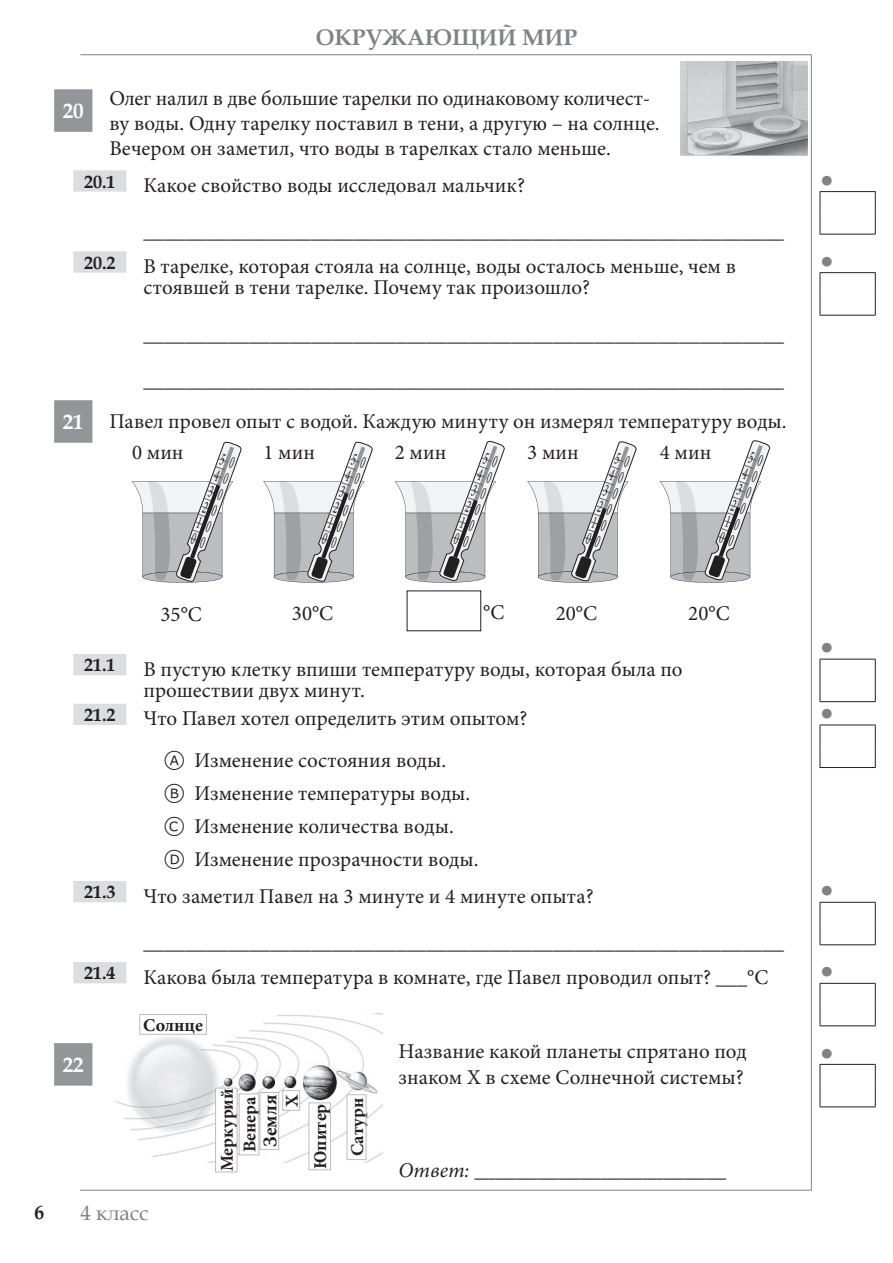
<style>
.page{position:relative;width:893px;height:1263px;background:#fff}
.page>*{position:absolute;margin:0;border:0;box-sizing:border-box;transform-origin:0 0}
.t1{font:700 22.5px "Book Antiqua";color:#808285}
.t2{font:22.5px "Arial";color:#808285}
.t3{font:21px/25.2px "Minion Pro";color:#231f20}
.t4{font:italic 21px "Minion Pro";color:#231f20}
.t5{font:21px "Book Antiqua";color:#808285}
.t6{font:700 21px "Book Antiqua";color:#fff}
.t7{font:700 19.5px "Minion Pro";color:#231f20}
.t8{font:700 19.5px "Book Antiqua";color:#231f20}
.t9{font:18px/17px "Minion Pro";color:#231f20;text-align:justify;scale:.5 1}
.t10{font:700 18px/22.6px "Minion Pro";color:#231f20}
.t11{font:700 18px "Book Antiqua";color:#231f20}
.s1{font-family:"Book Antiqua";font-weight:700;color:#fff}
.s2{font-family:"TIMSS options";font-size:24px}
</style>
<div class="page">
<hr style="left:80px;top:54px;width:731px;height:1px;background:#808285">
<hr style="left:811px;top:54px;width:1px;height:1136px;background:#808285">
<hr style="left:80px;top:1190px;width:731px;height:1px;background:#808285">
<img style="left:680px;top:62px;width:128px;height:94px">
<svg style="left:54px;top:89px;width:72px;height:997px"></svg>
<hr style="left:820px;top:191px;width:56px;height:1px;background:#231f20">
<svg style="left:820px;top:192px;width:1px;height:42px"></svg>
<svg style="left:875px;top:192px;width:1px;height:42px"></svg>
<hr style="left:820px;top:234px;width:56px;height:1px;background:#231f20">
<hr style="left:820px;top:272px;width:56px;height:1px;background:#231f20">
<svg style="left:820px;top:273px;width:1px;height:42px"></svg>
<svg style="left:875px;top:273px;width:1px;height:42px"></svg>
<hr style="left:820px;top:315px;width:56px;height:1px;background:#231f20">
<hr style="left:820px;top:725px;width:56px;height:1px;background:#231f20">
<svg style="left:820px;top:725px;width:1px;height:42px"></svg>
<svg style="left:875px;top:725px;width:1px;height:42px"></svg>
<hr style="left:820px;top:767px;width:56px;height:1px;background:#231f20">
<hr style="left:820px;top:902px;width:56px;height:1px;background:#231f20">
<svg style="left:820px;top:903px;width:1px;height:41px"></svg>
<svg style="left:875px;top:903px;width:1px;height:41px"></svg>
<hr style="left:820px;top:944px;width:56px;height:1px;background:#231f20">
<hr style="left:820px;top:983px;width:56px;height:1px;background:#231f20">
<svg style="left:820px;top:984px;width:1px;height:41px"></svg>
<svg style="left:875px;top:984px;width:1px;height:41px"></svg>
<hr style="left:820px;top:1025px;width:56px;height:1px;background:#231f20">
<hr style="left:820px;top:1064px;width:56px;height:1px;background:#231f20">
<svg style="left:820px;top:1065px;width:1px;height:41px"></svg>
<svg style="left:875px;top:1065px;width:1px;height:41px"></svg>
<hr style="left:820px;top:1106px;width:56px;height:1px;background:#231f20">
<svg style="left:132px;top:441px;width:110px;height:142px"></svg>
<svg style="left:263px;top:441px;width:110px;height:142px"></svg>
<svg style="left:395px;top:440px;width:110px;height:143px"></svg>
<svg style="left:527px;top:441px;width:110px;height:142px"></svg>
<svg style="left:660px;top:440px;width:111px;height:143px"></svg>
<hr style="left:820px;top:659px;width:56px;height:1px;background:#231f20">
<hr style="left:820px;top:659px;width:1px;height:42px;background:#231f20">
<hr style="left:875px;top:659px;width:1px;height:42px;background:#231f20">
<hr style="left:820px;top:701px;width:56px;height:1px;background:#231f20">
<img style="left:111px;top:1013px;width:272px;height:150px">
<div style="left:140px;top:1014px;width:66px;height:20px;background:#fff"></div>
<div style="left:140px;top:1014px;width:67px;height:20px;border:1px solid #bcbdc0"></div>
<div style="left:216px;top:1088px;width:21px;height:84px;background:#fff"></div>
<div style="left:215px;top:1088px;width:22px;height:84px;border:1px solid #bcbdc0"></div>
<div style="left:239px;top:1094px;width:20px;height:61px;background:#fff"></div>
<div style="left:239px;top:1094px;width:20px;height:61px;border:1px solid #bcbdc0"></div>
<div style="left:260px;top:1092px;width:19px;height:57px;background:#fff"></div>
<div style="left:260px;top:1092px;width:19px;height:57px;border:1px solid #bcbdc0"></div>
<div style="left:283px;top:1090px;width:17px;height:20px;background:#fff"></div>
<div style="left:283px;top:1090px;width:17px;height:20px;border:1px solid #bcbdc0"></div>
<div style="left:309px;top:1103px;width:21px;height:67px;background:#fff"></div>
<div style="left:309px;top:1103px;width:22px;height:67px;border:1px solid #bcbdc0"></div>
<div style="left:347px;top:1095px;width:19px;height:64px;background:#fff"></div>
<div style="left:347px;top:1094px;width:19px;height:66px;border:1px solid #bcbdc0"></div>
<p class="t1" style="left:316px;top:22px;width:263px">ОКРУЖАЮЩИЙ МИР</p>
<p class="t3" style="left:109px;top:85px;width:552px">Олег налил в две большие тарелки по одинаковому количест&shy;ву воды. Одну тарелку поставил в тени, а другую – на солнце.<br>Вечером он заметил, что воды в тарелках стало меньше.</p>
<p class="t11" style="left:84px;top:169px;width:33px">20.1</p>
<p class="t3" style="left:143px;top:173px;width:383px">Какое свойство воды исследовал мальчик?</p>
<p class="t6" style="left:63px;top:97px;width:22px">20</p>
<p class="t3" style="left:143px;top:219px;width:642px">_____________________________________________________________</p>
<p class="t11" style="left:84px;top:250px;width:33px">20.2</p>
<p class="t3" style="left:143px;top:256px;width:594px;line-height:21px">В тарелке, которая стояла на солнце, воды осталось меньше, чем в стоявшей в тени тарелке. Почему так произошло?</p>
<p class="t3" style="left:143px;top:321px;width:642px">_____________________________________________________________</p>
<p class="t3" style="left:143px;top:368px;width:642px">_____________________________________________________________</p>
<p class="t3" style="left:63px;top:409px;width:725px"><span class="s1">21</span> Павел провел опыт с водой. Каждую минуту он измерял температуру воды.</p>
<p class="t3" style="left:263px;top:440px;width:53px">1 мин</p>
<p class="t3" style="left:395px;top:440px;width:53px">2 мин</p>
<p class="t3" style="left:527px;top:440px;width:53px">3 мин</p>
<p class="t3" style="left:132px;top:440px;width:53px">0 мин</p>
<p class="t3" style="left:660px;top:440px;width:53px">4 мин</p>
<p class="t9" style="left:224px;top:450px;width:30px;rotate:20deg">5 0<br>4 0<br>3 0<br>2 0<br>1 0<br>0 0</p>
<p class="t9" style="left:355px;top:450px;width:30px;rotate:20deg">5 0<br>4 0<br>3 0<br>2 0<br>1 0<br>0 0</p>
<p class="t9" style="left:487px;top:449px;width:30px;rotate:20deg">5 0<br>4 0<br>3 0<br>2 0<br>1 0<br>0 0</p>
<p class="t9" style="left:619px;top:450px;width:30px;rotate:20deg">5 0<br>4 0<br>3 0<br>2 0<br>1 0<br>0 0</p>
<p class="t9" style="left:752px;top:449px;width:30px;rotate:20deg">5 0<br>4 0<br>3 0<br>2 0<br>1 0<br>0 0</p>
<p class="t3" style="left:161px;top:601px;width:43px">35°C</p>
<p class="t3" style="left:292px;top:600px;width:43px">30°C</p>
<p class="t3" style="left:483px;top:600px;width:23px">°C</p>
<p class="t3" style="left:556px;top:601px;width:43px">20°C</p>
<p class="t3" style="left:688px;top:600px;width:43px">20°C</p>
<p class="t11" style="left:84px;top:653px;width:33px">21.1</p>
<p class="t3" style="left:143px;top:658px;width:541px;line-height:21px">В пустую клетку впиши температуру воды, которая была по прошествии двух минут.</p>
<p class="t11" style="left:84px;top:702px;width:33px">21.2</p>
<p class="t3" style="left:165px;top:698px;width:364px;line-height:41.5px;text-indent:-21px">Что Павел хотел определить этим опытом? <span class="s2">a</span> Изменение состояния воды.</p>
<p class="t3" style="left:165px;top:777px;width:315px;line-height:33px"><span class="s2">b</span> Изменение температуры воды. <span class="s2">c</span> Изменение количества воды. <span class="s2">d</span> Изменение прозрачности воды.</p>
<p class="t11" style="left:84px;top:880px;width:33px">21.3</p>
<p class="t3" style="left:143px;top:883px;width:452px">Что заметил Павел на 3 минуте и 4 минуте опыта?</p>
<p class="t3" style="left:143px;top:930px;width:642px">_____________________________________________________________</p>
<p class="t2" style="left:820px;top:164px;width:15px">●</p>
<p class="t2" style="left:820px;top:245px;width:15px">●</p>
<p class="t2" style="left:820px;top:632px;width:15px">●</p>
<p class="t2" style="left:820px;top:697px;width:15px">●</p>
<p class="t2" style="left:820px;top:875px;width:15px">●</p>
<p class="t11" style="left:84px;top:961px;width:33px">21.4</p>
<p class="t3" style="left:143px;top:964px;width:626px">Какова была температура в комнате, где Павел проводил опыт? ___°C</p>
<p class="t2" style="left:820px;top:956px;width:15px">●</p>
<p class="t6" style="left:63px;top:1050px;width:22px">22</p>
<p class="t10" style="left:143px;top:1014px;width:61px">Солнце</p>
<p class="t8" style="left:35px;top:1199px;width:11px">6</p>
<p class="t5" style="left:81px;top:1198px;width:70px">4 класс</p>
<p class="t10" style="left:216px;top:1152px;width:65px;text-indent:-19px;rotate:-90deg">Меркурий<br>Венера</p>
<p class="t7" style="left:256px;top:1147px;width:54px;rotate:-90deg">Земля</p>
<p class="t10" style="left:278px;top:1169px;width:76px;line-height:28.5px;text-indent:62px;rotate:-90deg">X<br>Юпитер</p>
<p class="t10" style="left:346px;top:1156px;width:60px;rotate:-90deg">Сатурн</p>
<p class="t3" style="left:399px;top:1039px;width:350px">Название какой планеты спрятано под знаком X в схеме Солнечной системы?</p>
<p class="t4" style="left:399px;top:1156px;width:329px">Ответ: ________________________</p>
<p class="t2" style="left:820px;top:1037px;width:15px">●</p>
</div>
